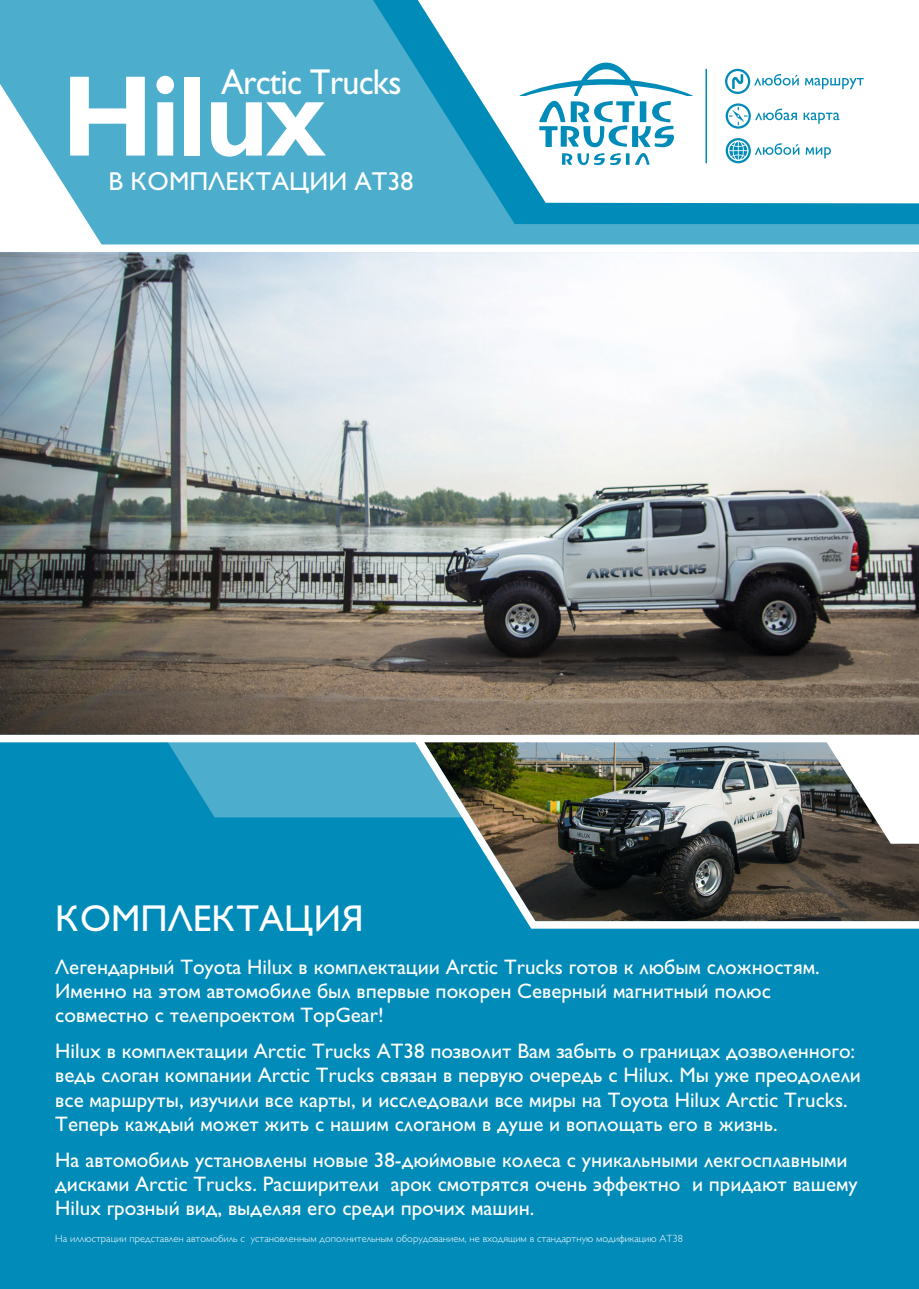
<style>
.page{position:relative;width:919px;height:1289px;background:#fff}
.page>*{position:absolute;margin:0;border:0;box-sizing:border-box;transform-origin:0 0}
.t1{font:700 115.5px "Gill Sans C";letter-spacing:-.025em;color:#fff;scale:.95 1}
.t2{font:37.5px "Gill Sans C";color:#fff}
.t3{font:36px "Gill Sans C";letter-spacing:-.025em;color:#fff;scale:.95 1}
.t4{font:25.95px "Gill Sans C";color:#fff}
.t5{font:21px/24px "Gill Sans C";color:#fff}
.t6{font:10.5px "Gill Sans Light C";color:#fff}
</style>
<div class="page">
<div style="left:0;top:0;width:918px;height:1288px;background:#008bb8"></div>
<svg style="left:170px;top:746px;width:170px;height:72px;background:#41a8ca"></svg>
<svg style="left:478px;top:843px;width:440px;height:86px;background:#484d4a"></svg>
<img style="left:340px;top:746px;width:578px;height:97px">
<svg style="left:0;top:0;width:918px;height:241px;background:#51afce"></svg>
<svg style="left:418px;top:0;width:500px;height:203px;background:#d8edf4"></svg>
<img style="left:0;top:241px;width:918px;height:505px">
<svg style="left:519px;top:63px;width:173px;height:103px"></svg>
<svg style="left:725px;top:69px;width:138px;height:25px;background:#d2eaf2"></svg>
<svg style="left:725px;top:103px;width:114px;height:26px;background:#d5ebf3"></svg>
<svg style="left:725px;top:138px;width:105px;height:25px;background:#c6e4ee"></svg>
<hr style="left:705px;top:69px;width:2px;height:94px;background:#008bb8">
<p class="t3" style="left:221px;top:61px;width:191px">Arctic Trucks</p>
<p class="t1" style="left:62px;top:52px;width:280px">Hilux</p>
<p class="t4" style="left:108px;top:167px;width:306px">В КОМПЛЕКТАЦИИ AT38</p>
<p class="t2" style="left:55px;top:896px;width:310px">КОМПЛЕКТАЦИЯ</p>
<p class="t5" style="left:55px;top:954px;width:766px">Легендарный Toyota Hilux в комплектации Arctic Trucks готов к любым сложностям.<br>Именно на этом автомобиле был впервые покорен Северный магнитный полюс совместно с телепроектом TopGear!</p>
<p class="t5" style="left:55px;top:1039px;width:807px">Hilux в комплектации Arctic Trucks AT38 позволит Вам забыть о границах дозволенного: ведь слоган компании Arctic Trucks связан в первую очередь с Hilux. Мы уже преодолели все маршруты, изучили все карты, и исследовали все миры на Toyota Hilux Arctic Trucks.<br>Теперь каждый может жить с нашим слоганом в душе и воплощать его в жизнь.</p>
<p class="t5" style="left:55px;top:1148px;width:803px">На автомобиль установлены новые 38-дюймовые колеса с уникальными лекгосплавными дисками Arctic Trucks. Расширители арок смотрятся очень эффектно и придают вашему<br>Hilux грозный вид, выделяя его среди прочих машин.</p>
<p class="t6" style="left:55px;top:1232px;width:629px">На иллюстрации представлен автомобиль с установленным дополнительным оборудованием, не входящим в стандартную модификацию АТ38</p>
</div>
